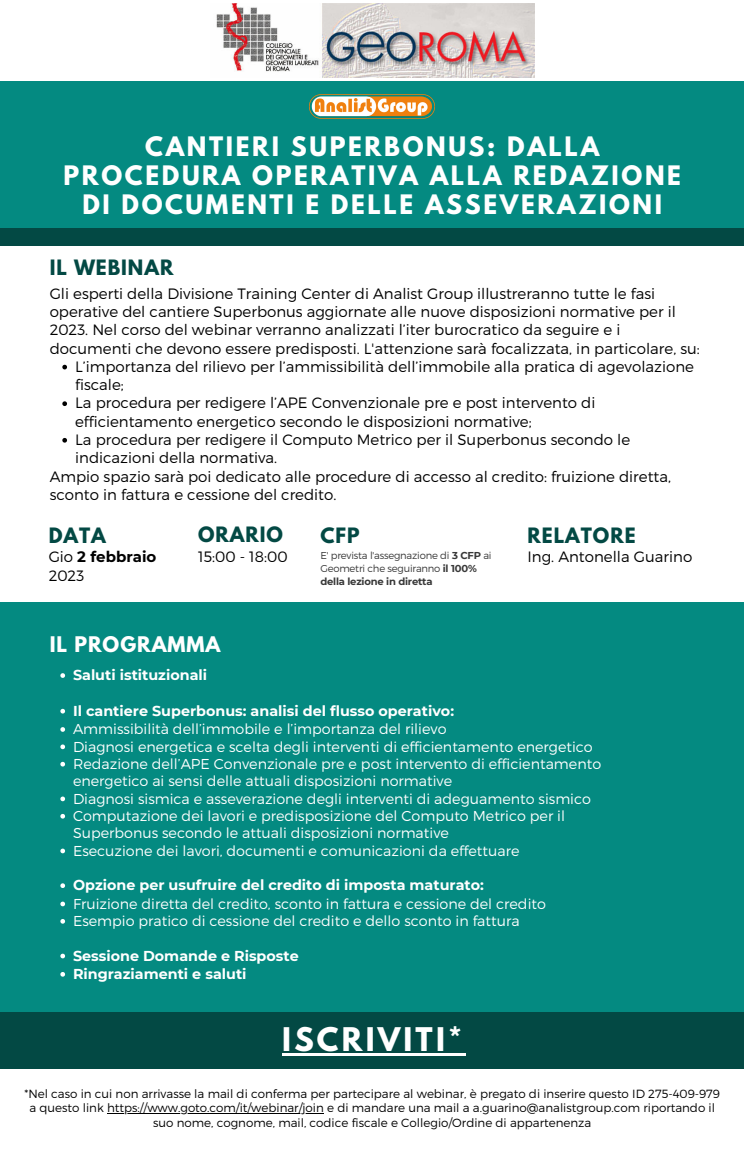
<style>
.page{position:relative;width:744px;height:1152px;background:#fff}
.page>*{position:absolute;margin:0;border:0;box-sizing:border-box;transform-origin:0 0}
.t1{font:700 28.88px "League Spartan";letter-spacing:.11em;color:#fff}
.t2{font:700 23.75px/29.1px "League Spartan";letter-spacing:.11em;color:#fff;text-align:center}
.t3{font:700 19.06px "League Spartan";letter-spacing:.05em;color:#fff}
.t4{font:700 18.75px "League Spartan";letter-spacing:.05em;color:#034944}
.t5{font:300 15px/18.3px "Montserrat";color:#000}
.t6{font:700 15px/18.8px "Montserrat";color:#000}
.t7{font:300 14.31px/17.4px "Montserrat";color:#fff}
.t8{font:700 14.31px/18.3px "Montserrat";color:#fff}
.t9{font:300 11.88px/14.6px "Montserrat";color:#000;text-align:center}
.t10{font:300 10px/13.1px "Montserrat";letter-spacing:-.02em;color:#383838}
.s1{font-weight:300}
.s2{font-weight:700}
</style>
<div class="page">
<div style="left:0;top:81px;width:744px;height:152px;background:#048a81"></div>
<div style="left:0;top:229px;width:744px;height:16px;background:#034944"></div>
<div style="left:0;top:602px;width:744px;height:438px;background:#048a81"></div>
<img style="left:308px;top:94px;width:127px;height:25px">
<div style="left:0;top:1012px;width:744px;height:56px;background:#034944"></div>
<img style="left:216px;top:3px;width:318px;height:75px">
<svg style="left:62px;top:365px;width:5px;height:4px"></svg>
<svg style="left:62px;top:401px;width:5px;height:5px"></svg>
<svg style="left:62px;top:438px;width:5px;height:5px"></svg>
<svg style="left:60px;top:673px;width:5px;height:5px"></svg>
<svg style="left:60px;top:709px;width:5px;height:4px"></svg>
<svg style="left:60px;top:727px;width:5px;height:5px"></svg>
<svg style="left:60px;top:744px;width:5px;height:5px"></svg>
<svg style="left:60px;top:762px;width:5px;height:4px"></svg>
<svg style="left:60px;top:796px;width:5px;height:5px"></svg>
<svg style="left:60px;top:814px;width:5px;height:4px"></svg>
<svg style="left:60px;top:848px;width:5px;height:5px"></svg>
<svg style="left:60px;top:883px;width:5px;height:5px"></svg>
<svg style="left:60px;top:901px;width:5px;height:5px"></svg>
<svg style="left:60px;top:919px;width:5px;height:4px"></svg>
<svg style="left:60px;top:953px;width:5px;height:5px"></svg>
<svg style="left:60px;top:972px;width:5px;height:4px"></svg>
<hr style="left:282px;top:1053px;width:166px;height:2px;background:#fff">
<svg style="left:448px;top:1053px;width:17px;height:2px"></svg>
<hr style="left:107px;top:1113px;width:217px;height:1px;background:#000">
<h2 class="t2" style="left:63px;top:135px;width:619px">CANTIERI SUPERBONUS: DALLA<br>PROCEDURA OPERATIVA ALLA REDAZIONE<br>DI DOCUMENTI E DELLE ASSEVERAZIONI</h2>
<p class="t4" style="left:50px;top:258px;width:125px">IL WEBINAR</p>
<p class="t5" style="left:50px;top:283px;width:652px">Gli esperti della Divisione Training Center di Analist Group illustreranno tutte le fasi operative del cantiere Superbonus aggiornate alle nuove disposizioni normative per il 2023. Nel corso del webinar verranno analizzati l’iter burocratico da seguire e i documenti che devono essere predisposti. L'attenzione sarà focalizzata, in particolare, su:</p>
<p class="t5" style="left:75px;top:356px;width:620px">L’importanza del rilievo per l’ammissibilità dell’immobile alla pratica di agevolazione fiscale;<br>La procedura per redigere l’APE Convenzionale pre e post intervento di efficientamento energetico secondo le disposizioni normative;<br>La procedura per redigere il Computo Metrico per il Superbonus secondo le indicazioni della normativa.</p>
<p class="t5" style="left:50px;top:466px;width:623px">Ampio spazio sarà poi dedicato alle procedure di accesso al credito: fruizione diretta, sconto in fattura e cessione del credito.</p>
<p class="t4" style="left:49px;top:526px;width:59px">DATA</p>
<p class="t6" style="left:49px;top:547px;width:109px"><span class="s1">Gio</span> 2 febbraio<br><span class="s1">2023</span></p>
<p class="t4" style="left:198px;top:525px;width:86px">ORARIO</p>
<p class="t5" style="left:198px;top:547px;width:91px">15:00 - 18:00</p>
<p class="t4" style="left:320px;top:526px;width:41px">CFP</p>
<p class="t10" style="left:320px;top:548px;width:173px">E' prevista l'assegnazione di <span class="s2">3 CFP</span> ai<br>Geometri che seguiranno <span class="s2">il 100% della lezione in diretta</span></p>
<p class="t4" style="left:527px;top:526px;width:110px">RELATORE</p>
<p class="t5" style="left:527px;top:547px;width:166px">Ing. Antonella Guarino</p>
<p class="t3" style="left:50px;top:635px;width:172px">IL PROGRAMMA</p>
<p class="t8" style="left:73px;top:666px;width:136px">Saluti istituzionali</p>
<p class="t8" style="left:73px;top:701px;width:383px">Il cantiere Superbonus: analisi del flusso operativo:</p>
<p class="t7" style="left:73px;top:719px;width:530px">Ammissibilità dell’immobile e l’importanza del rilievo<br>Diagnosi energetica e scelta degli interventi di efficientamento energetico Redazione dell’APE Convenzionale pre e post intervento di efficientamento energetico ai sensi delle attuali disposizioni normative<br>Diagnosi sismica e asseverazione degli interventi di adeguamento sismico Computazione dei lavori e predisposizione del Computo Metrico per il Superbonus secondo le attuali disposizioni normative<br>Esecuzione dei lavori, documenti e comunicazioni da effettuare</p>
<p class="t8" style="left:73px;top:876px;width:412px">Opzione per usufruire del credito di imposta maturato:</p>
<p class="t7" style="left:73px;top:894px;width:474px">Fruizione diretta del credito, sconto in fattura e cessione del credito<br>Esempio pratico di cessione del credito e dello sconto in fattura</p>
<p class="t8" style="left:73px;top:946px;width:227px">Sessione Domande e Risposte<br>Ringraziamenti e saluti</p>
<h1 class="t1" style="left:282px;top:1025px;width:181px">ISCRIVITI*</h1>
<p class="t9" style="left:24px;top:1086px;width:697px">*Nel caso in cui non arrivasse la mail di conferma per partecipare al webinar, è pregato di inserire questo ID 275-409-979 a questo link https://www.goto.com/it/webinar/join e di mandare una mail a a.guarino@analistgroup.com riportando il suo nome, cognome, mail, codice fiscale e Collegio/Ordine di appartenenza</p>
</div>
